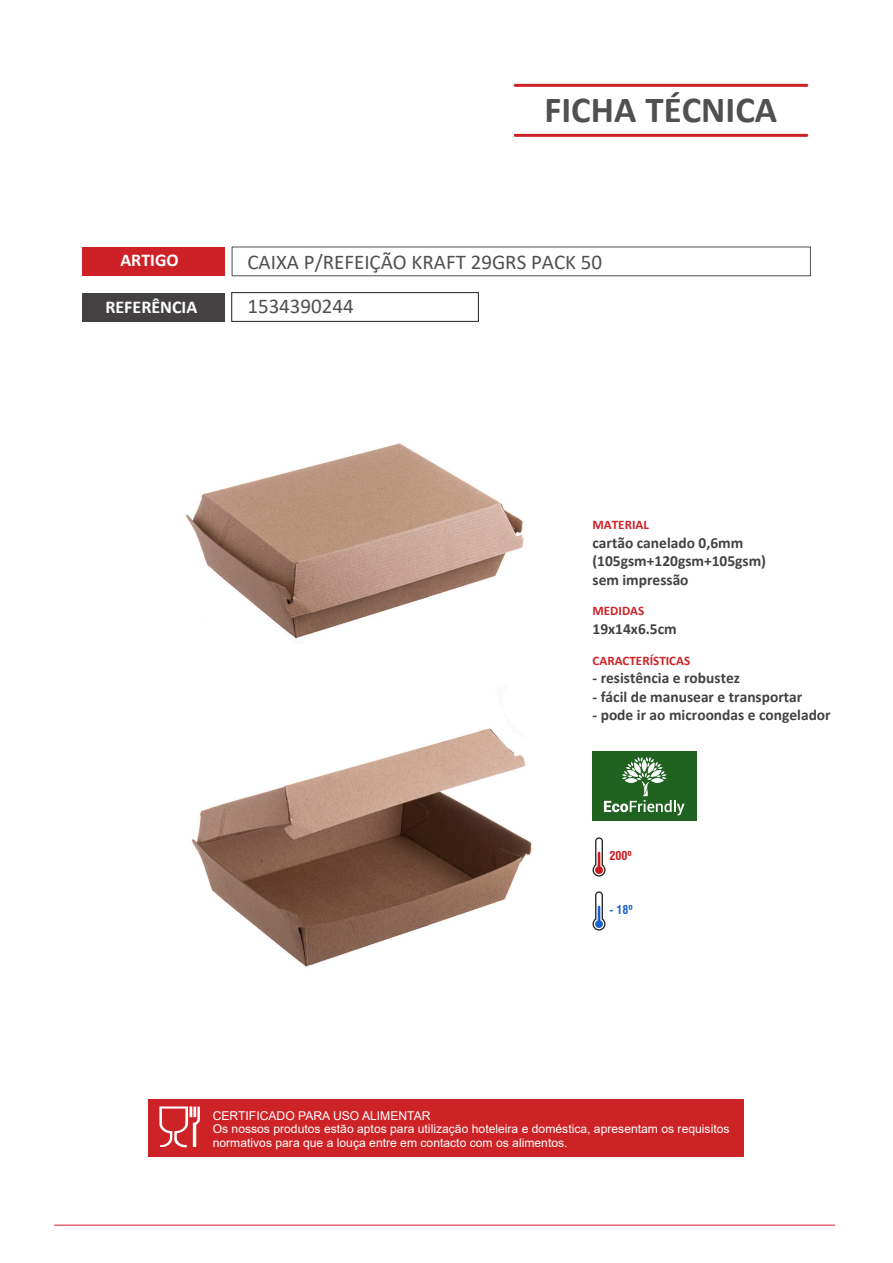
<style>
.page{position:relative;width:893px;height:1263px;background:#fff}
.page>*{position:absolute;margin:0;border:0;box-sizing:border-box;transform-origin:0 0}
.t1{font:700 36.9px "Calibri";color:#524f50}
.t2{font:21px "Calibri";color:#524f50}
.t3{font:700 18px "Calibri";color:#fff}
.t4{font:700 15.45px/18.6px "Calibri";color:#444142}
.t5{font:700 13.05px "Calibri";color:#cd2327}
.t6{font:12.15px/13.5px "Arial";color:#fff}
.t7{font:700 condensed 11.85px "Swiss 721 BT";color:#cd181e}
.t8{font:700 condensed 11.85px "Swiss 721 BT";color:#1962cc}
</style>
<div class="page">
<div style="left:82px;top:247px;width:142px;height:29px;background:#cd2127"></div>
<div style="left:232px;top:247px;width:579px;height:29px;border:1px solid #524f50"></div>
<div style="left:82px;top:293px;width:142px;height:28px;background:#444142"></div>
<div style="left:232px;top:292px;width:247px;height:30px;border:1px solid #221e20"></div>
<hr style="left:515px;top:134px;width:292px;height:3px;background:#cd2127">
<hr style="left:515px;top:84px;width:292px;height:3px;background:#cd2127">
<hr style="left:55px;top:1225px;width:780px;height:1px;background:#cd2327">
<div style="left:149px;top:1099px;width:595px;height:57px;background:#cd2327"></div>
<svg style="left:159px;top:1106px;width:41px;height:41px"></svg>
<img style="left:186px;top:443px;width:338px;height:196px">
<img style="left:192px;top:728px;width:340px;height:239px">
<div style="left:592px;top:752px;width:104px;height:69px;background:#206321"></div>
<svg style="left:604px;top:757px;width:81px;height:58px"></svg>
<svg style="left:592px;top:837px;width:13px;height:39px"></svg>
<svg style="left:592px;top:891px;width:13px;height:39px"></svg>
<h1 class="t1" style="left:544px;top:84px;width:234px">FICHA TÉCNICA</h1>
<h3 class="t3" style="left:120px;top:248px;width:60px">ARTIGO</h3>
<h2 class="t2" style="left:247px;top:248px;width:356px">CAIXA P/REFEIÇÃO KRAFT 29GRS PACK 50</h2>
<h3 class="t3" style="left:105px;top:294px;width:93px">REFERÊNCIA</h3>
<h2 class="t2" style="left:247px;top:292px;width:108px">1534390244</h2>
<p class="t5" style="left:592px;top:516px;width:58px">MATERIAL</p>
<p class="t4" style="left:592px;top:533px;width:175px">cartão canelado 0,6mm (105gsm+120gsm+105gsm) sem impressão</p>
<p class="t5" style="left:592px;top:602px;width:53px">MEDIDAS</p>
<p class="t4" style="left:592px;top:619px;width:86px">19x14x6.5cm</p>
<p class="t5" style="left:592px;top:651px;width:99px">CARACTERÍSTICAS</p>
<p class="t4" style="left:592px;top:668px;width:149px">- resistência e robustez</p>
<p class="t4" style="left:592px;top:687px;width:211px">- fácil de manusear e transportar</p>
<p class="t4" style="left:592px;top:705px;width:240px">- pode ir ao microondas e congelador</p>
<p class="t7" style="left:609px;top:849px;width:24px">200º</p>
<p class="t8" style="left:609px;top:903px;width:25px">- 18º</p>
<p class="t6" style="left:213px;top:1109px;width:518px">CERTIFICADO PARA USO ALIMENTAR<br>Os nossos produtos estão aptos para utilização hoteleira e doméstica, apresentam os requisitos normativos para que a louça entre em contacto com os alimentos.</p>
</div>
